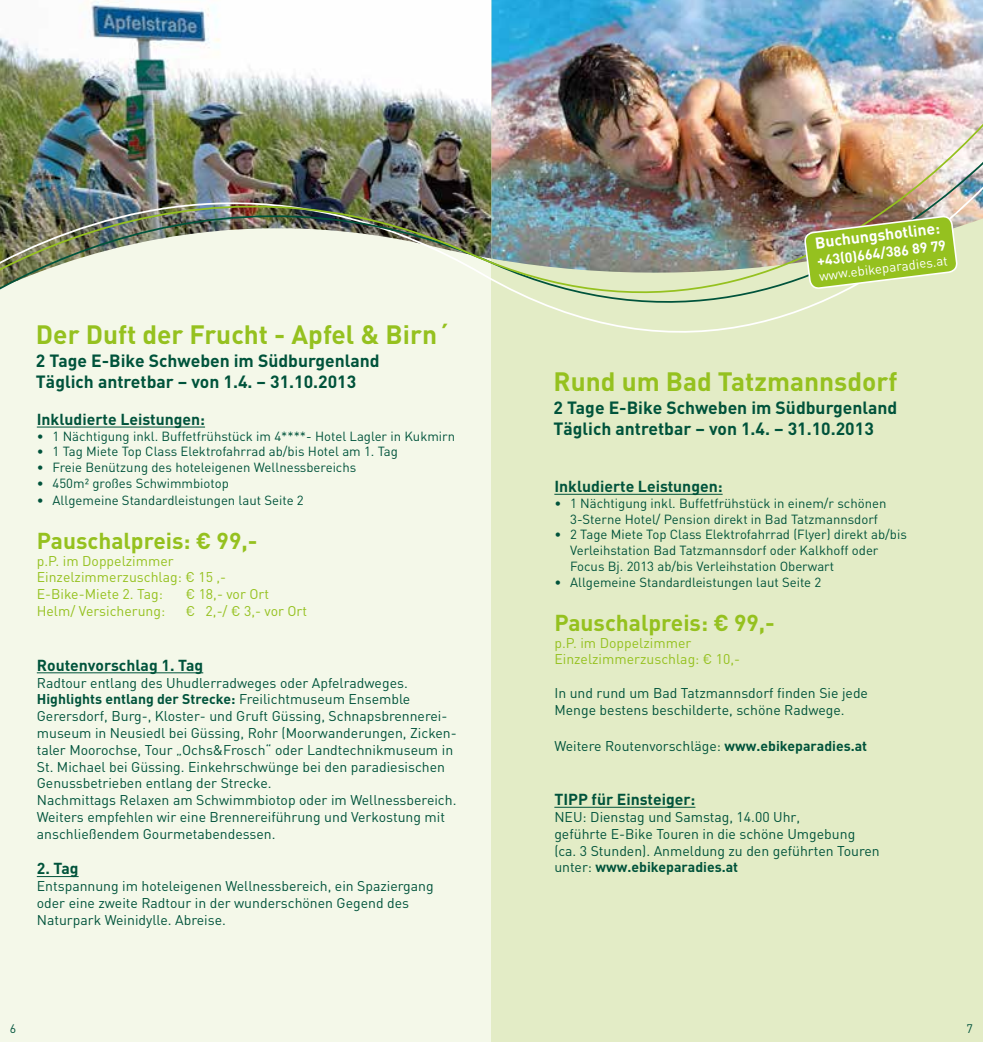
<style>
.page{position:relative;width:983px;height:1042px;background:#fff}
.page>*{position:absolute;margin:0;border:0;box-sizing:border-box;transform-origin:0 0}
.t1{font:700 26.25px "DIN";color:#95c11f}
.t2{font:700 22.75px "DIN";color:#95c11f}
.t3{font:700 17.5px/21px "DIN";color:#00533b}
.t4{font:700 15.75px "DIN";color:#00533b}
.t5{font:700 15.75px "DIN";color:#fff}
.t6{font:700 14.17px "DIN";color:#fff}
.t7{font:14px/16.8px "DIN";color:#00533b}
.t8{font:14px/16.8px "DIN";color:#95c11f}
.t9{font:13.3px "DIN";color:#fff}
.t10{font:13.12px/15.8px "DIN";color:#00533b;text-align:center}
.t11{font:12.25px "DIN";color:#00533b}
.s1{font-weight:700}
</style>
<div class="page">
<div style="left:0;top:0;width:491px;height:1042px;background:#f4f8e9"></div>
<div style="left:491px;top:0;width:491px;height:1042px;background:#e3ecc6"></div>
<hr style="left:554px;top:807px;width:141px;height:1px;background:#00533b">
<hr style="left:37px;top:672px;width:166px;height:1px;background:#00533b">
<hr style="left:37px;top:876px;width:42px;height:1px;background:#00533b">
<svg style="left:0;top:0;width:982px;height:495px"></svg>
<svg style="left:0;top:410px;width:982px;height:9px"></svg>
<img style="left:0;top:40px;width:982px;height:370px">
<svg style="left:804px;top:216px;width:153px;height:73px;background:#a3c047"></svg>
<h1 class="t1" style="left:36px;top:318px;width:415px">Der Duft der Frucht - Apfel &amp; Birn´</h1>
<p class="t3" style="left:36px;top:349px;width:345px">2 Tage E-Bike Schweben im Südburgenland<br>Täglich antretbar – von 1.4. – 31.10.2013</p>
<p class="t4" style="left:37px;top:409px;width:170px">I nkludierte Leistungen:</p>
<p class="t10" style="left:37px;top:428px;width:420px">• 1 Nächtigung inkl. Buffetfrühstück im 4****- Hotel Lagler in Kukmirn</p>
<p class="t10" style="left:37px;top:443px;width:362px">• 1 Tag Miete Top Class Elektrofahrrad ab/bis H otel am 1. Tag</p>
<p class="t10" style="left:37px;top:459px;width:321px">• Freie Benützung des hoteleigenen Wellnessbereichs</p>
<p class="t10" style="left:37px;top:475px;width:194px">• 450m² großes Schwimmbiotop</p>
<p class="t10" style="left:37px;top:492px;width:268px">• Allgemeine Standardleistungen laut Seite 2</p>
<h2 class="t2" style="left:37px;top:526px;width:222px">Pauschalpreis: € 99,-</h2>
<p class="t8" style="left:37px;top:552px;width:191px">p.P. im Doppelzimmer<br>Einzelzimmerzuschlag: € 15 ,-<br>E-Bike-Miete 2. Tag:</p>
<p class="t8" style="left:186px;top:585px;width:85px">€ 18,- vor Ort</p>
<p class="t8" style="left:37px;top:602px;width:130px">Helm/ Versicherung:</p>
<p class="t8" style="left:186px;top:602px;width:123px">€ 2,-/ € 3,- vor Ort</p>
<p class="t4" style="left:37px;top:655px;width:168px">Routenvorschlag 1. Tag</p>
<p class="t7" style="left:37px;top:674px;width:421px">Radtour entlang des U hudlerradweges oder Apfelradweges.<br><span class="s1">Highlights entlang der Strecke:</span> Freilichtmuseum Ensemble Gerersdorf, Burg-, Kloster- und Gruft Güssing, Schnapsbrennerei&shy;museum in Neusiedl bei Güssing, Rohr (Moorwanderungen, Zicken&shy;taler Moorochse, Tour „Ochs&amp;Frosch“ oder Landtechnikmuseum in St. Michael bei Güssing. Einkehrschwünge bei den paradiesischen Genussbetrieben entlang der Strecke.<br>Nachmittags Relaxen am Schwimmbiotop oder im Wellnessbereich.<br>Weiters empfehlen wir eine Brennereiführung und Verkostung mit anschließendem Gourmetabendessen.</p>
<p class="t4" style="left:37px;top:858px;width:43px">2. Tag</p>
<p class="t7" style="left:37px;top:877px;width:398px">Entspannung im hoteleigenen Wellnessbereich, ein Spaziergang oder eine zweite Radtour in der wunderschönen Gegend des<br>Naturpark Weinidylle. Abreise.</p>
<p class="t5" style="left:813px;top:233px;width:127px;rotate:-7deg">Buchungshotline:</p>
<p class="t6" style="left:816px;top:252px;width:131px;rotate:-7deg">+43(0)664/386 89 79</p>
<p class="t9" style="left:817px;top:268px;width:131px;rotate:-7deg">www.ebikeparadies.at</p>
<h1 class="t1" style="left:553px;top:365px;width:345px">Rund um Bad Tatzmannsdorf</h1>
<p class="t3" style="left:553px;top:397px;width:345px">2 Tage E-Bike Schweben im Südburgenland<br>Täglich antretbar – von 1.4. – 31.10.2013</p>
<p class="t4" style="left:554px;top:476px;width:170px">I nkludierte Leistungen:</p>
<p class="t10" style="left:554px;top:495px;width:333px">• 1 Nächtigung inkl. Buffetfrühstück in einem/r schönen<br>3-Sterne H otel/ Pension direkt in Bad Tatzmannsdorf</p>
<p class="t10" style="left:570px;top:526px;width:338px;text-align:left;text-indent:-16px">• 2 Tage Miete Top Class Elektrofahrrad (Flyer) direkt ab/bis<br>Verleihstation Bad Tatzmannsdorf oder Kalkhoff oder<br>Focus Bj. 2013 ab/bis Verleihstation Oberwart</p>
<p class="t10" style="left:554px;top:574px;width:268px">• Allgemeine Standardleistungen laut Seite 2</p>
<h2 class="t2" style="left:554px;top:608px;width:222px">Pauschalpreis: € 99,-</h2>
<p class="t8" style="left:554px;top:634px;width:187px">p.P. im Doppelzimmer<br>Einzelzimmerzuschlag: € 10,-</p>
<p class="t7" style="left:554px;top:684px;width:315px">I n und rund um Bad Tatzmannsdorf finden Sie jede<br>Menge bestens beschilderte, schöne Radwege.</p>
<p class="t7" style="left:554px;top:737px;width:314px">Weitere Routenvorschläge: <span class="s1">www.ebikeparadies.at</span></p>
<p class="t4" style="left:554px;top:789px;width:142px">Tipp für Einsteiger:</p>
<p class="t7" style="left:554px;top:808px;width:327px">N EU : Dienstag und Samstag, 14.00 U hr,<br>geführte E-Bike Touren in die schöne U mgebung (ca. 3 Stunden). Anmeldung zu den geführten Touren unter: <span class="s1">www.ebikeparadies.at</span></p>
<p class="t11" style="left:10px;top:1021px;width:8px">6</p>
<p class="t11" style="left:966px;top:1021px;width:8px">7</p>
</div>
